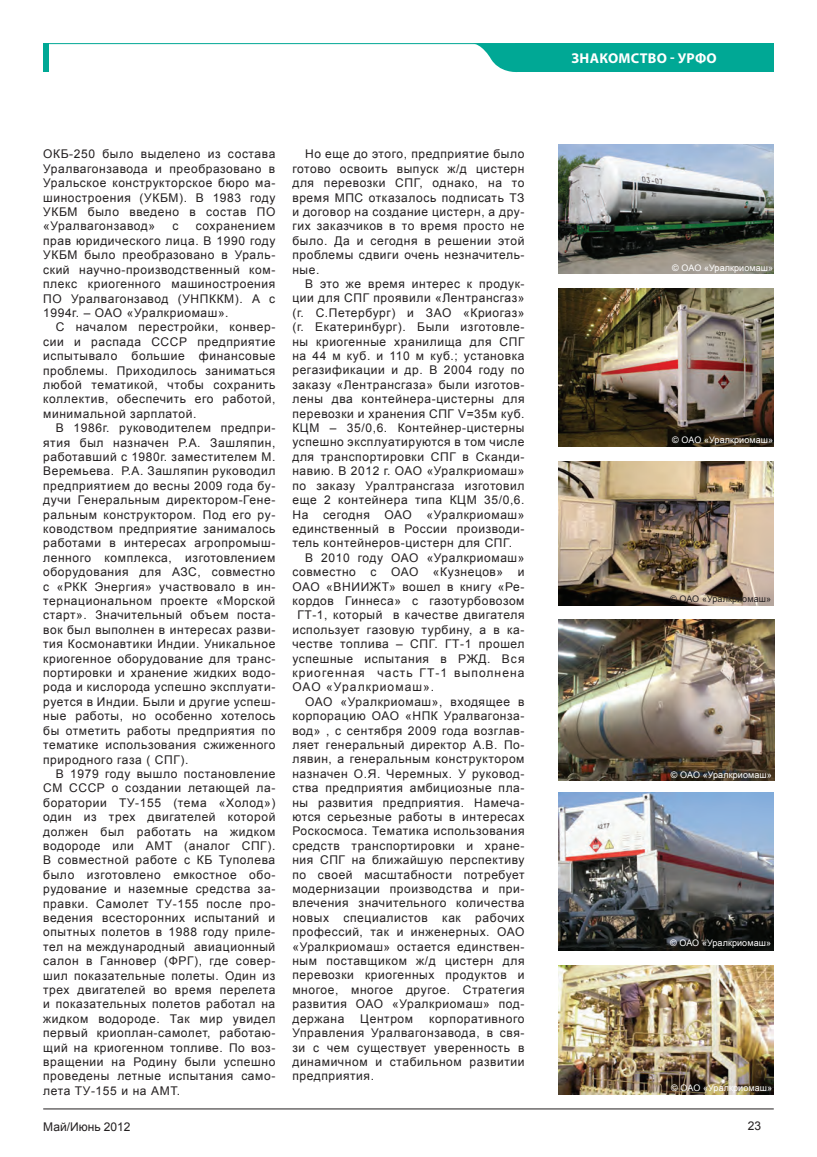
<style>
.page{position:relative;width:817px;height:1157px;background:#fff}
.page>*{position:absolute;margin:0;border:0;box-sizing:border-box;transform-origin:0 0}
.t1{font:700 14.25px "Myriad Pro";color:#fff}
.t2{font:12px/14.4px "Arial";letter-spacing:.05em;color:#231f20;text-align:justify}
.t3{font:12px "Arial";letter-spacing:.09em;color:#231f20}
.t4{font:12px "Arial";color:#231f20}
.t5{font:9px "Arial";letter-spacing:.01em;color:#fff}
.t6{font:9px "Arial";letter-spacing:.01em;color:#231f20}
</style>
<div class="page">
<img style="left:558px;top:288px;width:215px;height:158px">
<img style="left:558px;top:620px;width:215px;height:160px">
<img style="left:558px;top:792px;width:215px;height:158px">
<img style="left:558px;top:144px;width:215px;height:130px">
<img style="left:558px;top:461px;width:215px;height:144px">
<img style="left:558px;top:965px;width:215px;height:129px">
<div style="left:515px;top:43px;width:258px;height:29px;background:#00a895"></div>
<svg style="left:471px;top:44px;width:46px;height:29px"></svg>
<hr style="left:43px;top:43px;width:730px;height:1px;background:#00a895">
<div style="left:43px;top:43px;width:5px;height:29px;background:#00a895"></div>
<hr style="left:43px;top:1108px;width:730px;height:1px;background:#231f20">
<p class="t2" style="left:43px;top:147px;width:233px">ОКБ-250 было выделено из состава Уралвагонзавода и преобразовано в Уральское конструкторское бюро ма&shy;шиностроения (УКБМ). В 1983 году УКБМ было введено в состав ПО «Уралвагонзавод»</p>
<p class="t2" style="left:43px;top:219px;width:233px;text-indent:152px">сохранением прав юридического лица. В 1990 году УКБМ было преобразовано в Ураль&shy;ский научно-производственный ком&shy;плекс криогенного машиностроения ПО Уралвагонзавод (УНПККМ). А с 1994г. – ОАО «Уралкриомаш».</p>
<p class="t2" style="left:43px;top:320px;width:233px;text-indent:13px">С началом перестройки, конвер&shy;сии и распада СССР предприятие испытывало большие финансовые проблемы. Приходилось заниматься любой тематикой, чтобы сохранить коллектив, обеспечить его работой, минимальной зарплатой.</p>
<p class="t2" style="left:43px;top:421px;width:233px;text-indent:13px">В 1986г. руководителем предпри&shy;ятия был назначен Р.А. Зашляпин, работавший с 1980г. заместителем М.<br>Веремьева. Р.А. Зашляпин руководил предприятием до весны 2009 года бу&shy;дучи Генеральным директором-Гене&shy;ральным конструктором. Под его ру&shy;ководством предприятие занималось работами в интересах агропромыш&shy;ленного комплекса, изготовлением оборудования для АЗС, совместно с «РКК Энергия» участвовало в ин&shy;тернациональном проекте «Морской старт». Значительный объем поста&shy;вок был выполнен в интересах разви&shy;тия Космонавтики Индии. Уникальное криогенное оборудование для транс&shy;портировки и хранение жидких водо&shy;рода и кислорода успешно эксплуати&shy;руется в Индии. Были и другие успеш&shy;ные работы, но особенно хотелось бы отметить работы предприятия по тематике использования сжиженного природного газа ( СПГ).</p>
<p class="t2" style="left:43px;top:766px;width:233px;text-indent:13px">В 1979 году вышло постановление СМ СССР о создании летающей ла&shy;боратории ТУ-155 (тема «Холод») один из трех двигателей которой должен был работать на жидком водороде или АМТ (аналог СПГ).<br>В совместной работе с КБ Туполева было изготовлено емкостное обо&shy;рудование и наземные средства за&shy;правки. Самолет ТУ-155 после про&shy;ведения всесторонних испытаний и опытных полетов в 1988 году приле&shy;тел на международный авиационный салон в Ганновер (ФРГ), где совер&shy;шил показательные полеты. Один из трех двигателей во время перелета и показательных полетов работал на жидком водороде. Так мир увидел первый криоплан-самолет, работаю&shy;щий на криогенном топливе. По воз&shy;вращении на Родину были успешно проведены летные испытания само&shy;лета ТУ-155 и на АМТ.</p>
<p class="t2" style="left:172px;top:219px;width:7px">с</p>
<p class="t4" style="left:43px;top:1118px;width:89px">Май/Июнь 2012</p>
<p class="t2" style="left:292px;top:147px;width:233px;text-indent:13px">Но еще до этого, предприятие было готово освоить выпуск ж/д цистерн для перевозки СПГ, однако, на то время МПС отказалось подписать ТЗ и договор на создание цистерн, а дру&shy;гих заказчиков в то время просто не было. Да и сегодня в решении этой проблемы сдвиги очень незначитель&shy;ные.</p>
<p class="t2" style="left:292px;top:277px;width:233px;text-indent:13px">В это же время интерес к продук&shy;ции для СПГ проявили «Лентрансгаз» (г. С.Петербург) и ЗАО «Криогаз» (г. Екатеринбург). Были изготовле&shy;ны криогенные хранилища для СПГ на 44 м куб. и 110 м куб.; установка регазификации и др. В 2004 году по заказу «Лентрансгаза» были изготов&shy;лены два контейнера-цистерны для перевозки и хранения СПГ V=35м куб.<br>КЦМ – 35/0,6. Контейнер-цистерны успешно эксплуатируются в том числе для транспортировки СПГ в Сканди&shy;навию. В 2012 г. ОАО «Уралкриомаш» по заказу Уралтрансгаза изготовил еще 2 контейнера типа КЦМ 35/0,6.<br>На сегодня ОАО «Уралкриомаш» единственный в России производи&shy;тель контейнеров-цистерн для СПГ.</p>
<p class="t2" style="left:305px;top:550px;width:221px">В 2010 году ОАО «Уралкриомаш»</p>
<p class="t2" style="left:292px;top:565px;width:233px">совместно с ОАО «Кузнецов» и</p>
<p class="t2" style="left:292px;top:579px;width:233px">ОАО «ВНИИЖТ» вошел в книгу «Ре-</p>
<p class="t2" style="left:292px;top:593px;width:233px">кордов Гиннеса» с газотурбовозом</p>
<p class="t2" style="left:297px;top:608px;width:229px">ГТ-1, который в качестве двигателя</p>
<p class="t2" style="left:292px;top:622px;width:233px">использует газовую турбину, а в ка-</p>
<p class="t2" style="left:292px;top:637px;width:233px">честве топлива – СПГ. ГТ-1 прошел</p>
<p class="t2" style="left:292px;top:651px;width:233px">успешные испытания в РЖД. Вся</p>
<p class="t3" style="left:292px;top:665px;width:233px">криогенная часть ГТ-1 выполнена</p>
<p class="t3" style="left:292px;top:679px;width:143px">ОАО «Уралкриомаш».</p>
<p class="t2" style="left:305px;top:694px;width:221px">ОАО «Уралкриомаш», входящее в</p>
<p class="t2" style="left:292px;top:709px;width:233px">корпорацию ОАО «НПК Уралвагонза-</p>
<p class="t2" style="left:292px;top:723px;width:233px">вод» , с сентября 2009 года возглав-</p>
<p class="t2" style="left:292px;top:737px;width:233px">ляет генеральный директор А.В. По-</p>
<p class="t2" style="left:292px;top:752px;width:233px">лявин, а генеральным конструктором</p>
<p class="t2" style="left:292px;top:766px;width:233px">назначен О.Я. Черемных. У руковод-</p>
<p class="t2" style="left:292px;top:781px;width:233px">ства предприятия амбициозные пла-</p>
<p class="t2" style="left:292px;top:795px;width:233px">ны развития предприятия. Намеча-</p>
<p class="t2" style="left:292px;top:809px;width:233px">ются серьезные работы в интересах</p>
<p class="t2" style="left:292px;top:824px;width:233px">Роскосмоса. Тематика использования</p>
<p class="t2" style="left:292px;top:838px;width:233px">средств транспортировки и хране-</p>
<p class="t2" style="left:292px;top:853px;width:233px">ния СПГ на ближайшую перспективу</p>
<p class="t2" style="left:292px;top:867px;width:233px">по своей масштабности потребует</p>
<p class="t2" style="left:292px;top:881px;width:233px">модернизации производства и при-</p>
<p class="t2" style="left:292px;top:896px;width:233px">влечения значительного количества</p>
<p class="t2" style="left:292px;top:910px;width:233px">новых специалистов как рабочих</p>
<p class="t2" style="left:292px;top:925px;width:233px">профессий, так и инженерных. ОАО</p>
<p class="t2" style="left:292px;top:939px;width:233px">«Уралкриомаш» остается единствен-</p>
<p class="t2" style="left:292px;top:953px;width:233px">ным поставщиком ж/д цистерн для</p>
<p class="t2" style="left:292px;top:968px;width:233px">перевозки криогенных продуктов и</p>
<p class="t2" style="left:292px;top:982px;width:233px">многое, многое другое. Стратегия</p>
<p class="t2" style="left:292px;top:997px;width:233px">развития ОАО «Уралкриомаш» под-</p>
<p class="t2" style="left:292px;top:1011px;width:53px">держана</p>
<p class="t2" style="left:360px;top:1011px;width:54px">Центром</p>
<p class="t2" style="left:292px;top:1011px;width:233px;text-indent:137px">корпоративного Управления Уралвагонзавода, в свя&shy;зи с чем существует уверенность в динамичном и стабильном развитии предприятия.</p>
<p class="t1" style="left:571px;top:49px;width:147px">знакомство - урфо</p>
<p class="t5" style="left:672px;top:262px;width:102px">© ОАО «Уралкриомаш»</p>
<p class="t5" style="left:672px;top:433px;width:102px">© ОАО «Уралкриомаш»</p>
<p class="t6" style="left:670px;top:593px;width:102px">© ОАО «Уралкриомаш»</p>
<p class="t5" style="left:670px;top:769px;width:102px">© ОАО «Уралкриомаш»</p>
<p class="t5" style="left:670px;top:937px;width:102px">© ОАО «Уралкриомаш»</p>
<p class="t5" style="left:671px;top:1081px;width:102px">© ОАО «Уралкриомаш»</p>
<p class="t2" style="left:747px;top:1118px;width:15px">23</p>
</div>
